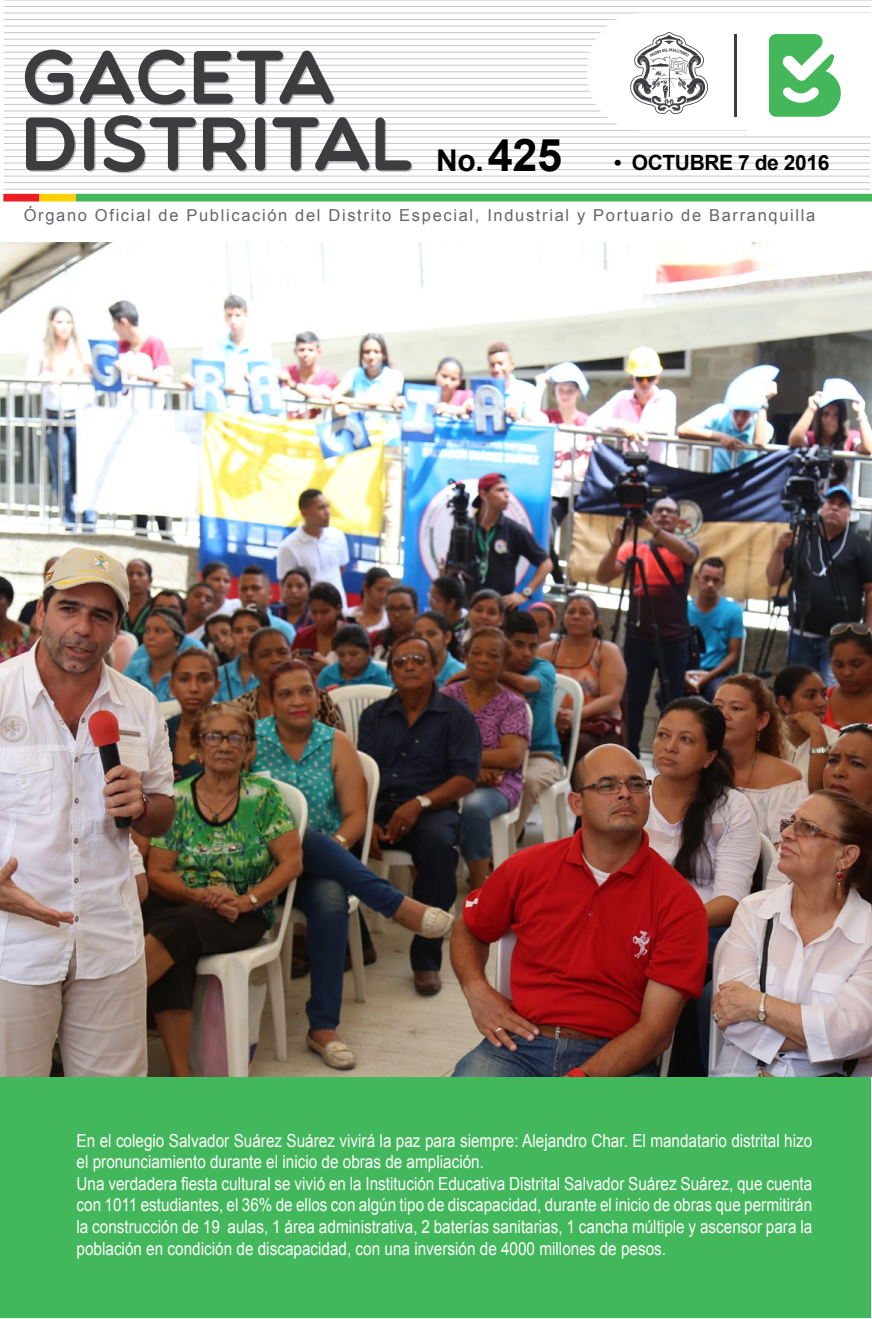
<style>
.page{position:relative;width:872px;height:1319px;background:#fff}
.page>*{position:absolute;margin:0;border:0;box-sizing:border-box;transform-origin:0 0}
.t1{font:76.2px/66.6px "Multicolore";color:#3d3c3e}
.t2{font:700 30px "Arial";color:#000}
.t3{font:700 21px "Arial";letter-spacing:-.02em;color:#000}
.t4{font:18px/21.6px "Arial";color:#fff;scale:.85 1}
.t5{font:16.5px "Arial";letter-spacing:.1em;color:#656669}
.s1{font-size:45px}
</style>
<div class="page">
<hr style="left:4px;top:0;width:868px;height:1px;background:#c7c8ca">
<hr style="left:4px;top:6px;width:866px;height:1px;background:#c7c8ca">
<hr style="left:4px;top:13px;width:866px;height:1px;background:#c7c8ca">
<hr style="left:4px;top:58px;width:866px;height:1px;background:#c7c8ca">
<hr style="left:4px;top:65px;width:866px;height:1px;background:#c7c8ca">
<hr style="left:4px;top:71px;width:866px;height:1px;background:#c7c8ca">
<hr style="left:4px;top:78px;width:866px;height:1px;background:#c7c8ca">
<hr style="left:4px;top:84px;width:866px;height:1px;background:#c7c8ca">
<hr style="left:4px;top:91px;width:866px;height:1px;background:#c7c8ca">
<hr style="left:4px;top:97px;width:866px;height:1px;background:#c7c8ca">
<hr style="left:4px;top:104px;width:866px;height:1px;background:#c7c8ca">
<hr style="left:4px;top:110px;width:866px;height:1px;background:#c7c8ca">
<hr style="left:4px;top:117px;width:868px;height:1px;background:#c7c8ca">
<hr style="left:4px;top:19px;width:866px;height:1px;background:#c7c8ca">
<hr style="left:4px;top:26px;width:866px;height:1px;background:#c7c8ca">
<hr style="left:4px;top:32px;width:866px;height:1px;background:#c7c8ca">
<hr style="left:4px;top:39px;width:866px;height:1px;background:#c7c8ca">
<hr style="left:4px;top:45px;width:866px;height:1px;background:#c7c8ca">
<hr style="left:4px;top:52px;width:866px;height:1px;background:#c7c8ca">
<hr style="left:4px;top:123px;width:866px;height:1px;background:#c7c8ca">
<hr style="left:4px;top:130px;width:866px;height:1px;background:#c7c8ca">
<hr style="left:4px;top:175px;width:866px;height:2px;background:#c7c8ca">
<hr style="left:4px;top:182px;width:866px;height:1px;background:#c7c8ca">
<hr style="left:4px;top:189px;width:866px;height:1px;background:#c7c8ca">
<hr style="left:4px;top:136px;width:866px;height:1px;background:#c7c8ca">
<hr style="left:4px;top:143px;width:866px;height:1px;background:#c7c8ca">
<hr style="left:4px;top:149px;width:866px;height:1px;background:#c7c8ca">
<hr style="left:4px;top:156px;width:866px;height:1px;background:#c7c8ca">
<hr style="left:4px;top:162px;width:866px;height:1px;background:#c7c8ca">
<hr style="left:4px;top:169px;width:866px;height:1px;background:#c7c8ca">
<div style="left:76px;top:194px;width:796px;height:7px;background:#44b75b"></div>
<div style="left:3px;top:194px;width:36px;height:7px;background:#ed1d24"></div>
<div style="left:39px;top:194px;width:37px;height:7px;background:#ffcf01"></div>
<div style="left:587px;top:13px;width:285px;height:117px;background:#fff;border-radius:55px"></div>
<div style="left:747px;top:13px;width:125px;height:117px;background:#fff"></div>
<svg style="left:769px;top:34px;width:71px;height:83px"></svg>
<svg style="left:630px;top:32px;width:78px;height:82px"></svg>
<hr style="left:734px;top:34px;width:2px;height:83px;background:#3d3c3e">
<div style="left:1px;top:1076px;width:870px;height:241px;background:#43b75b"></div>
<img style="left:0;top:243px;width:872px;height:833px">
<h1 class="t1" style="left:21px;top:41px;width:394px">GACETA<br>DISTRITAL</h1>
<p class="t5" style="left:24px;top:205px;width:793px">Órgano Oficial de Publicación del Distrito Especial, Industrial y Portuario de Barranquilla</p>
<h2 class="t2" style="left:436px;top:139px;width:128px">No.<span class="s1">425</span></h2>
<p class="t3" style="left:614px;top:148px;width:217px">• OCTUBRE 7 de 2016</p>
<p class="t4" style="left:77px;top:1129px;width:867px">En el colegio Salvador Suárez Suárez vivirá la paz para siempre: Alejandro Char. El mandatario distrital hizo el pronunciamiento durante el inicio de obras de ampliación.<br>Una verdadera fiesta cultural se vivió en la Institución Educativa Distrital Salvador Suárez Suárez, que cuenta con 1011 estudiantes, el 36% de ellos con algún tipo de discapacidad, durante el inicio de obras que permitirán la construcción de 19 aulas, 1 área administrativa, 2 baterías sanitarias, 1 cancha múltiple y ascensor para la población en condición de discapacidad, con una inversión de 4000 millones de pesos.</p>
</div>
